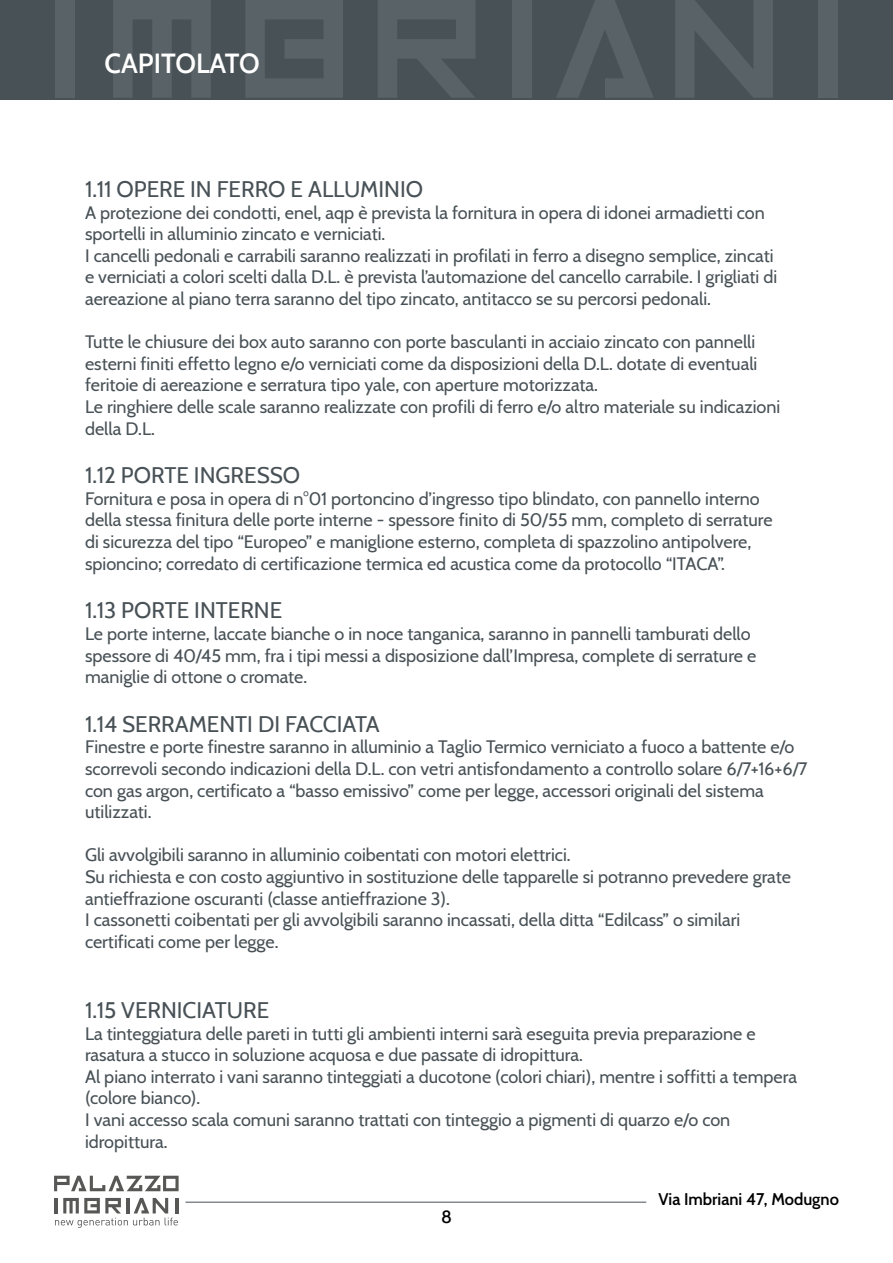
<style>
.page{position:relative;width:893px;height:1263px;background:#fff}
.page>*{position:absolute;margin:0;border:0;box-sizing:border-box;transform-origin:0 0}
.t1{font:600 27px "Cabin";color:#fff}
.t2{font:22.5px "Cabin";color:#485156}
.t3{font:18px/21.6px "Cabin";color:#485156}
.t4{font:500 18px "Cabin";color:#000}
.t5{font:600 16.5px "Cabin";color:#000}
</style>
<div class="page">
<hr style="left:186px;top:1202px;width:460px;height:1px;background:#485156">
<div style="left:0;top:0;width:893px;height:100px;background:#485156"></div>
<div style="left:55px;top:0;width:19px;height:98px;background:#596266"></div>
<svg style="left:113px;top:0;width:98px;height:98px"></svg>
<svg style="left:245px;top:0;width:98px;height:98px"></svg>
<svg style="left:378px;top:0;width:97px;height:98px"></svg>
<div style="left:512px;top:0;width:20px;height:98px;background:#596266"></div>
<svg style="left:556px;top:0;width:97px;height:98px"></svg>
<svg style="left:675px;top:0;width:98px;height:98px"></svg>
<div style="left:819px;top:0;width:19px;height:98px;background:#596266"></div>
<svg style="left:54px;top:1176px;width:125px;height:15px"></svg>
<hr style="left:54px;top:1198px;width:3px;height:15px;background:#575756">
<svg style="left:55px;top:1198px;width:123px;height:30px"></svg>
<hr style="left:175px;top:1198px;width:4px;height:15px;background:#575756">
<h1 class="t1" style="left:105px;top:42px;width:157px">CAPITOLATO</h1>
<p class="t2" style="left:85px;top:171px;width:340px">1.11 OPERE IN FERRO E ALLUMINIO</p>
<p class="t3" style="left:85px;top:200px;width:694px">A protezione dei condotti, enel, aqp è prevista la fornitura in opera di idonei armadietti con sportelli in alluminio zincato e verniciati.<br>I cancelli pedonali e carrabili saranno realizzati in profilati in ferro a disegno semplice, zincati e verniciati a colori scelti dalla D.L. è prevista l’automazione del cancello carrabile. I grigliati di aereazione al piano terra saranno del tipo zincato, antitacco se su percorsi pedonali.</p>
<p class="t3" style="left:85px;top:330px;width:697px">Tutte le chiusure dei box auto saranno con porte basculanti in acciaio zincato con pannelli esterni finiti effetto legno e/o verniciati come da disposizioni della D.L. dotate di eventuali feritoie di aereazione e serratura tipo yale, con aperture motorizzata.<br>Le ringhiere delle scale saranno realizzate con profili di ferro e/o altro materiale su indicazioni della D.L.</p>
<p class="t2" style="left:85px;top:458px;width:217px">1.12 PORTE INGRESSO</p>
<p class="t3" style="left:85px;top:487px;width:689px">Fornitura e posa in opera di n°01 portoncino d’ingresso tipo blindato, con pannello interno della stessa finitura delle porte interne - spessore finito di 50/55 mm, completo di serrature di sicurezza del tipo “Europeo” e maniglione esterno, completa di spazzolino antipolvere, spioncino; corredato di certificazione termica ed acustica come da protocollo “ITACA”.</p>
<p class="t2" style="left:85px;top:593px;width:199px">1.13 PORTE INTERNE</p>
<p class="t3" style="left:85px;top:622px;width:673px">Le porte interne, laccate bianche o in noce tanganica, saranno in pannelli tamburati dello spessore di 40/45 mm, fra i tipi messi a disposizione dall’Impresa, complete di serrature e maniglie di ottone o cromate.</p>
<p class="t2" style="left:85px;top:706px;width:296px">1.14 SERRAMENTI DI FACCIATA</p>
<p class="t3" style="left:85px;top:735px;width:724px">Finestre e porte finestre saranno in alluminio a Taglio Termico verniciato a fuoco a battente e/o scorrevoli secondo indicazioni della D.L. con vetri antisfondamento a controllo solare 6/7+16+6/7 con gas argon, certificato a “basso emissivo” come per legge, accessori originali del sistema utilizzati.</p>
<p class="t3" style="left:85px;top:843px;width:707px">Gli avvolgibili saranno in alluminio coibentati con motori elettrici.<br>Su richiesta e con costo aggiuntivo in sostituzione delle tapparelle si potranno prevedere grate antieffrazione oscuranti (classe antieffrazione 3).<br>I cassonetti coibentati per gli avvolgibili saranno incassati, della ditta “Edilcass” o similari certificati come per legge.</p>
<p class="t2" style="left:85px;top:992px;width:186px">1.15 VERNICIATURE</p>
<p class="t3" style="left:85px;top:1021px;width:713px">La tinteggiatura delle pareti in tutti gli ambienti interni sarà eseguita previa preparazione e rasatura a stucco in soluzione acquosa e due passate di idropittura.<br>Al piano interrato i vani saranno tinteggiati a ducotone (colori chiari), mentre i soffitti a tempera (colore bianco).<br>I vani accesso scala comuni saranno trattati con tinteggio a pigmenti di quarzo e/o con idropittura.</p>
<p class="t4" style="left:441px;top:1202px;width:12px">8</p>
<p class="t5" style="left:658px;top:1187px;width:182px">Via Imbriani 47, Modugno</p>
</div>
